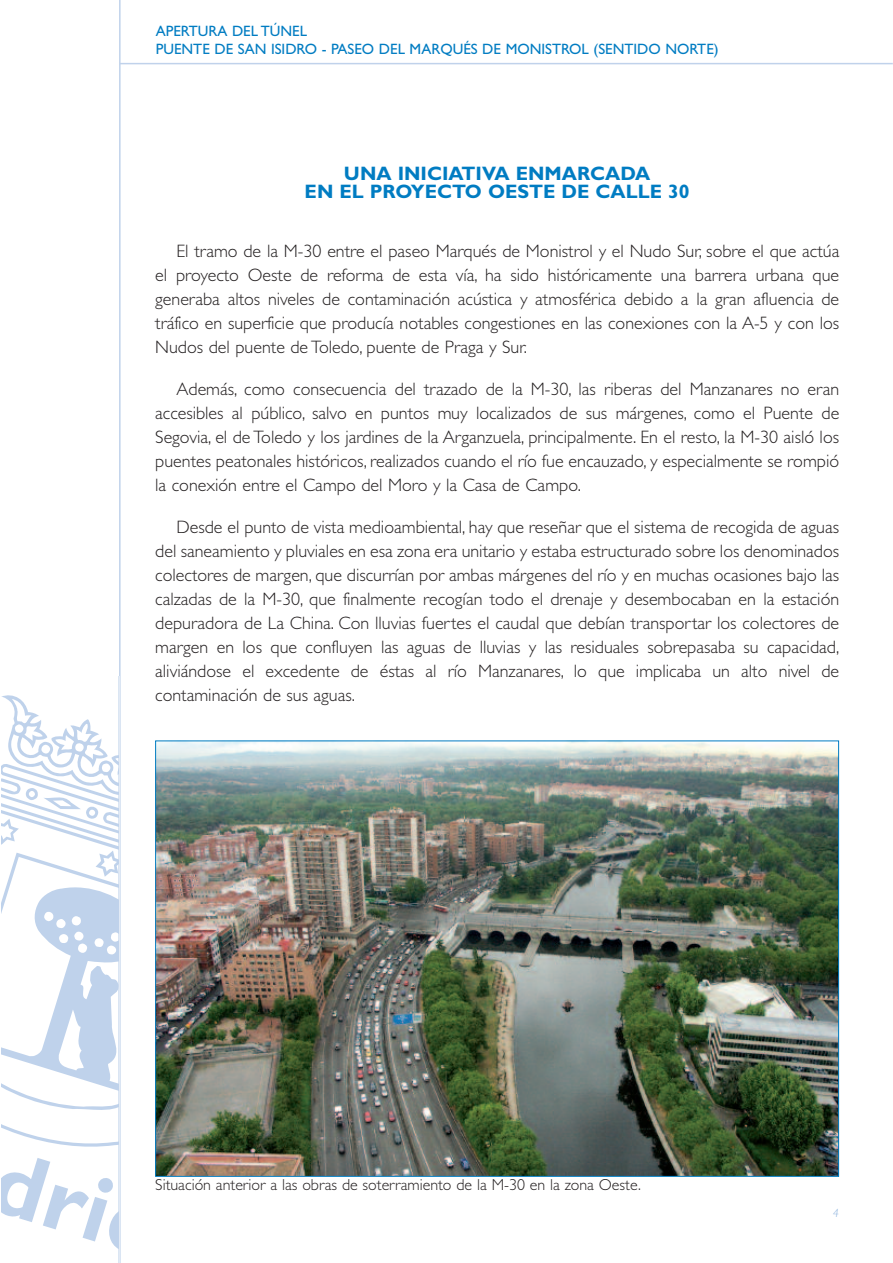
<style>
.page{position:relative;width:893px;height:1263px;background:#fff}
.page>*{position:absolute;margin:0;border:0;box-sizing:border-box;transform-origin:0 0}
.t1{font:700 19.5px/18px "Gill Sans";color:#007cc2;text-align:center}
.t2{font:300 18px/24px "Gill Sans";color:#231f20;text-align:justify}
.t3{font:300 15.9px "Gill Sans";color:#231f20}
.t4{font:15px/18px "Gill Sans";color:#007cc2}
.t5{font:italic 300 12px "Gill Sans";color:#88afdc}
</style>
<div class="page">
<hr style="left:119px;top:0;width:2px;height:1263px;background:#c0d2eb">
<hr style="left:120px;top:63px;width:773px;height:1px;background:#c0d2eb">
<svg style="left:2px;top:677px;width:117px;height:586px"></svg>
<img style="left:157px;top:742px;width:680px;height:433px">
<p class="t4" style="left:156px;top:22px;width:564px">APERTURA DEL TÚNEL<br>PUENTE DE SAN ISIDRO - PASEO DEL MARQUÉS DE MONISTROL (SENTIDO NORTE)</p>
<p class="t1" style="left:305px;top:166px;width:387px">UNA INICIATIVA ENMARCADA<br>EN EL PROYECTO OESTE DE CALLE 30</p>
<p class="t2" style="left:155px;top:240px;width:686px;text-indent:21px">El tramo de la M-30 entre el paseo Marqués de Monistrol y el Nudo Sur, sobre el que actúa el proyecto Oeste de reforma de esta vía, ha sido históricamente una barrera urbana que generaba altos niveles de contaminación acústica y atmosférica debido a la gran afluencia de tráfico en superficie que producía notables congestiones en las conexiones con la A-5 y con los Nudos del puente de Toledo, puente de Praga y Sur.</p>
<p class="t2" style="left:155px;top:378px;width:686px;text-indent:21px">Además, como consecuencia del trazado de la M-30, las riberas del Manzanares no eran accesibles al público, salvo en puntos muy localizados de sus márgenes, como el Puente de Segovia, el de Toledo y los jardines de la Arganzuela, principalmente. En el resto, la M-30 aisló los puentes peatonales históricos, realizados cuando el río fue encauzado, y especialmente se rompió la conexión entre el Campo del Moro y la Casa de Campo.</p>
<p class="t2" style="left:155px;top:516px;width:685px;text-indent:21px">Desde el punto de vista medioambiental, hay que reseñar que el sistema de recogida de aguas del saneamiento y pluviales en esa zona era unitario y estaba estructurado sobre los denominados colectores de margen, que discurrían por ambas márgenes del río y en muchas ocasiones bajo las calzadas de la M-30, que finalmente recogían todo el drenaje y desembocaban en la estación depuradora de La China. Con lluvias fuertes el caudal que debían transportar los colectores de margen en los que confluyen las aguas de lluvias y las residuales sobrepasaba su capacidad, aliviándose el excedente de éstas al río Manzanares, lo que implicaba un alto nivel de contaminación de sus aguas.</p>
<p class="t3" style="left:155px;top:1179px;width:487px">Situación anterior a las obras de soterramiento de la M-30 en la zona Oeste.</p>
<p class="t5" style="left:833px;top:1208px;width:8px">4</p>
</div>
